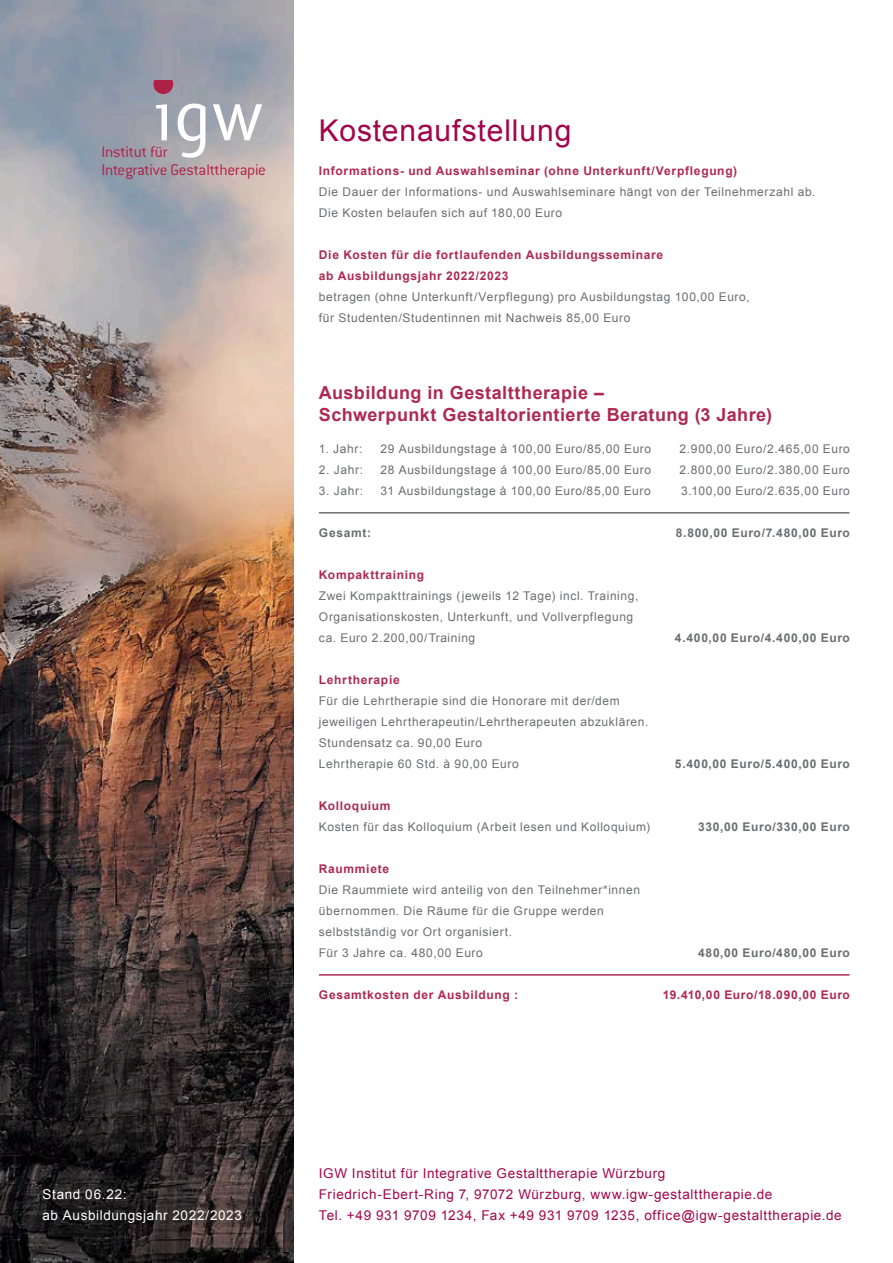
<style>
.page{position:relative;width:893px;height:1263px;background:#fff}
.page>*{position:absolute;margin:0;border:0;box-sizing:border-box;transform-origin:0 0}
.t1{font:30px "Arial";letter-spacing:.03em;color:#a2054a}
.t2{font:700 18px/22.5px "Arial";letter-spacing:.025em;color:#ae2950}
.t3{font:300 16.95px/18.1px "Conduit ITC Std";letter-spacing:-.015em;color:#af2047}
.t4{font:13.5px "Arial";letter-spacing:.05em;color:#a2054a}
.t5{font:13.5px "Arial";letter-spacing:.045em;color:#fff}
.t6{font:12px/21px "Arial";letter-spacing:.05em;color:#6c6d70}
.t7{font:700 12px/21px "Arial";letter-spacing:.055em;color:#ae2950}
.t8{font:700 12px "Arial";letter-spacing:.06em;color:#6c6d70}
</style>
<div class="page">
<hr style="left:319px;top:512px;width:530px;height:2px;background:#6c6d70">
<hr style="left:319px;top:974px;width:530px;height:2px;background:#ae2950">
<img style="left:0;top:0;width:293px;height:1263px">
<svg style="left:156px;top:104px;width:11px;height:36px"></svg>
<svg style="left:178px;top:104px;width:27px;height:54px"></svg>
<svg style="left:213px;top:104px;width:49px;height:36px"></svg>
<svg style="left:153px;top:81px;width:20px;height:13px"></svg>
<p class="t3" style="left:101px;top:142px;width:166px">Institut für<br>Integrative Gestalttherapie</p>
<p class="t1" style="left:319px;top:111px;width:254px">Kostenaufstellung</p>
<p class="t7" style="left:319px;top:161px;width:420px">Informations- und Auswahlseminar (ohne Unterkunft/Verpflegung)</p>
<p class="t6" style="left:319px;top:182px;width:498px">Die Dauer der Informations- und Auswahlseminare hängt von der Teilnehmerzahl ab.</p>
<p class="t6" style="left:319px;top:203px;width:245px">Die Kosten belaufen sich auf 180,00 Euro</p>
<p class="t7" style="left:319px;top:245px;width:346px">Die Kosten für die fortlaufenden Ausbildungsseminare ab Ausbildungsjahr 2022/2023</p>
<p class="t6" style="left:319px;top:287px;width:432px">betragen (ohne Unterkunft/Verpflegung) pro Ausbildungstag 100,00 Euro,</p>
<p class="t6" style="left:319px;top:308px;width:313px">für Studenten/Studentinnen mit Nachweis 85,00 Euro</p>
<p class="t2" style="left:319px;top:382px;width:455px">Ausbildung in Gestalttherapie –<br>Schwerpunkt Gestaltorientierte Beratung (3 Jahre)</p>
<p class="t6" style="left:319px;top:438px;width:45px">1. Jahr:</p>
<p class="t6" style="left:381px;top:438px;width:272px">29 Ausbildungstage à 100,00 Euro/85,00 Euro</p>
<p class="t6" style="left:679px;top:438px;width:172px">2.900,00 Euro/2.465,00 Euro</p>
<p class="t6" style="left:319px;top:459px;width:46px">2. Jahr:</p>
<p class="t6" style="left:381px;top:459px;width:272px">28 Ausbildungstage á 100,00 Euro/85,00 Euro</p>
<p class="t6" style="left:679px;top:459px;width:172px">2.800,00 Euro/2.380,00 Euro</p>
<p class="t6" style="left:319px;top:480px;width:46px">3. Jahr:</p>
<p class="t6" style="left:381px;top:480px;width:272px">31 Ausbildungstage à 100,00 Euro/85,00 Euro</p>
<p class="t6" style="left:681px;top:480px;width:170px">3.100,00 Euro/2.635,00 Euro</p>
<p class="t8" style="left:319px;top:525px;width:54px">Gesamt:</p>
<p class="t8" style="left:676px;top:525px;width:176px">8.800,00 Euro/7.480,00 Euro</p>
<p class="t7" style="left:319px;top:565px;width:107px">Kompakttraining</p>
<p class="t6" style="left:319px;top:585px;width:321px">Zwei Kompakttrainings (jeweils 12 Tage) incl. Training,<br>Organisationskosten, Unterkunft, und Vollverpflegung</p>
<p class="t6" style="left:319px;top:627px;width:158px">ca. Euro 2.200,00/Training</p>
<p class="t8" style="left:675px;top:630px;width:177px">4.400,00 Euro/4.400,00 Euro</p>
<p class="t7" style="left:319px;top:670px;width:82px">Lehrtherapie</p>
<p class="t6" style="left:319px;top:690px;width:331px">Für die Lehrtherapie sind die Honorare mit der/dem jeweiligen Lehrtherapeutin/Lehrtherapeuten abzuklären.<br>Stundensatz ca. 90,00 Euro</p>
<p class="t6" style="left:319px;top:753px;width:201px">Lehrtherapie 60 Std. à 90,00 Euro</p>
<p class="t8" style="left:675px;top:756px;width:176px">5.400,00 Euro/5.400,00 Euro</p>
<p class="t7" style="left:319px;top:796px;width:73px">Kolloquium</p>
<p class="t6" style="left:319px;top:816px;width:333px">Kosten für das Kolloquium (Arbeit lesen und Kolloquium)</p>
<p class="t8" style="left:698px;top:819px;width:153px">330,00 Euro/330,00 Euro</p>
<p class="t7" style="left:319px;top:859px;width:72px">Raummiete</p>
<p class="t6" style="left:319px;top:879px;width:323px">Die Raummiete wird anteilig von den Teilnehmer*innen übernommen. Die Räume für die Gruppe werden selbstständig vor Ort organisiert.</p>
<p class="t6" style="left:319px;top:942px;width:165px">Für 3 Jahre ca. 480,00 Euro</p>
<p class="t8" style="left:698px;top:945px;width:153px">480,00 Euro/480,00 Euro</p>
<p class="t7" style="left:319px;top:985px;width:201px">Gesamtkosten der Ausbildung :</p>
<p class="t7" style="left:663px;top:985px;width:189px">19.410,00 Euro/18.090,00 Euro</p>
<p class="t5" style="left:43px;top:1186px;width:86px">Stand 06.22:</p>
<p class="t5" style="left:43px;top:1207px;width:201px">ab Ausbildungsjahr 2022/2023</p>
<p class="t4" style="left:319px;top:1164px;width:348px">IGW Institut für Integrative Gestalttherapie Würzburg</p>
<p class="t4" style="left:319px;top:1185px;width:455px">Friedrich-Ebert-Ring 7, 97072 Würzburg, www.igw-gestalttherapie.de</p>
<p class="t4" style="left:319px;top:1206px;width:524px">Tel. +49 931 9709 1234, Fax +49 931 9709 1235, office@igw-gestalttherapie.de</p>
</div>
